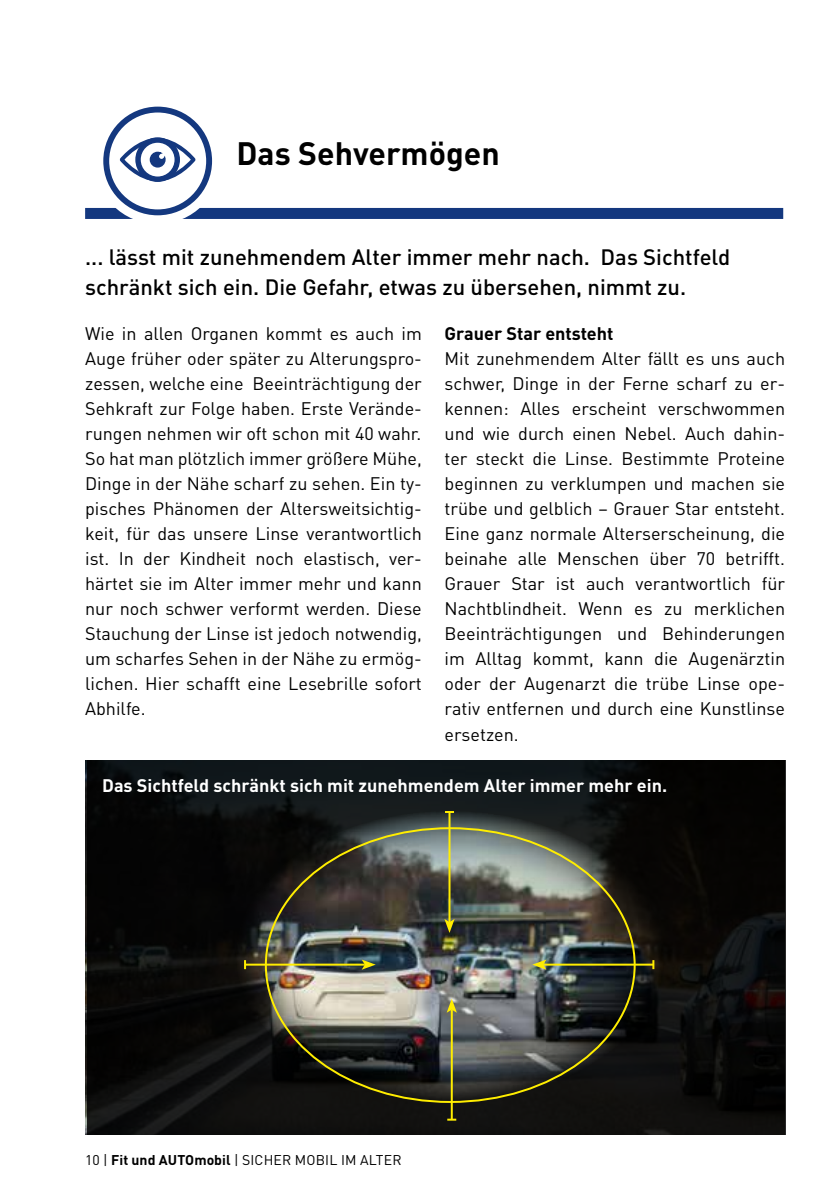
<style>
.page{position:relative;width:840px;height:1191px;background:#fff}
.page>*{position:absolute;margin:0;border:0;box-sizing:border-box;transform-origin:0 0}
.t1{font:700 32px "DINOT";color:#000}
.t2{font:500 22px/30px "DINOT";color:#000}
.t3{font:18px/25px "DINOT";color:#000;text-align:justify}
.t4{font:700 18px "DINOT";color:#fff}
.t5{font:700 18px "DINOT";color:#000}
.t6{font:14px "DINOT";letter-spacing:.01em;color:#000}
.s1{font-weight:700}
</style>
<div class="page">
<div style="left:85px;top:208px;width:697px;height:11px;background:#14387f"></div>
<svg style="left:87px;top:760px;width:697px;height:374px;background:#0b0c0b"></svg>
<img style="left:236px;top:811px;width:427px;height:289px">
<hr style="left:245px;top:963px;width:119px;height:2px;background:#ffed00">
<svg style="left:244px;top:960px;width:2px;height:9px"></svg>
<svg style="left:361px;top:959px;width:14px;height:10px"></svg>
<hr style="left:543px;top:963px;width:110px;height:2px;background:#ffed00">
<svg style="left:652px;top:960px;width:2px;height:9px"></svg>
<svg style="left:532px;top:959px;width:14px;height:10px"></svg>
<hr style="left:448px;top:812px;width:2px;height:110px;background:#ffed00">
<svg style="left:445px;top:811px;width:9px;height:2px"></svg>
<svg style="left:444px;top:919px;width:10px;height:14px"></svg>
<hr style="left:450px;top:1009px;width:2px;height:110px;background:#ffed00">
<svg style="left:447px;top:1118px;width:9px;height:2px"></svg>
<svg style="left:446px;top:998px;width:10px;height:14px"></svg>
<svg style="left:94px;top:98px;width:127px;height:126px"></svg>
<div style="left:103px;top:107px;width:109px;height:108px;border:6px solid #14387f;border-radius:50%"></div>
<svg style="left:120px;top:137px;width:75px;height:46px"></svg>
<h1 class="t1" style="left:236px;top:133px;width:265px">Das Sehvermögen</h1>
<p class="t2" style="left:85px;top:242px;width:646px">... lässt mit zunehmendem Alter immer mehr nach. Das Sichtfeld schränkt sich ein. Die Gefahr, etwas zu übersehen, nimmt zu.</p>
<p class="t3" style="left:85px;top:320px;width:338px">Wie in allen Organen kommt es auch im Auge früher oder später zu Alterungspro&shy;zessen, welche eine Beeinträchtigung der Sehkraft zur Folge haben. Erste Verände&shy;rungen nehmen wir oft schon mit 40 wahr.<br>So hat man plötzlich immer größere Mühe, Dinge in der Nähe scharf zu sehen. Ein ty&shy;pisches Phänomen der Altersweitsichtig&shy;keit, für das unsere Linse verantwortlich ist. In der Kindheit noch elastisch, ver&shy;härtet sie im Alter immer mehr und kann nur noch schwer verformt werden. Diese Stauchung der Linse ist jedoch notwendig, um scharfes Sehen in der Nähe zu ermög&shy;lichen. Hier schafft eine Lesebrille sofort Abhilfe.</p>
<p class="t5" style="left:444px;top:322px;width:170px">Grauer Star entsteht</p>
<p class="t3" style="left:444px;top:345px;width:342px">Mit zunehmendem Alter fällt es uns auch schwer, Dinge in der Ferne scharf zu er&shy;kennen: Alles erscheint verschwommen und wie durch einen Nebel. Auch dahin&shy;ter steckt die Linse. Bestimmte Proteine beginnen zu verklumpen und machen sie trübe und gelblich – Grauer Star entsteht.<br>Eine ganz normale Alterserscheinung, die beinahe alle Menschen über 70 betrifft.<br>Grauer Star ist auch verantwortlich für Nachtblindheit. Wenn es zu merklichen Beeinträchtigungen und Behinderungen im Alltag kommt, kann die Augenärztin oder der Augenarzt die trübe Linse ope&shy;rativ entfernen und durch eine Kunstlinse ersetzen.</p>
<p class="t4" style="left:102px;top:773px;width:566px">Das Sichtfeld schränkt sich mit zunehmendem Alter immer mehr ein.</p>
<p class="t6" style="left:85px;top:1150px;width:318px">10 | <span class="s1">Fit und AUTOmobil</span> | SICHER MOBIL IM ALTER</p>
</div>
